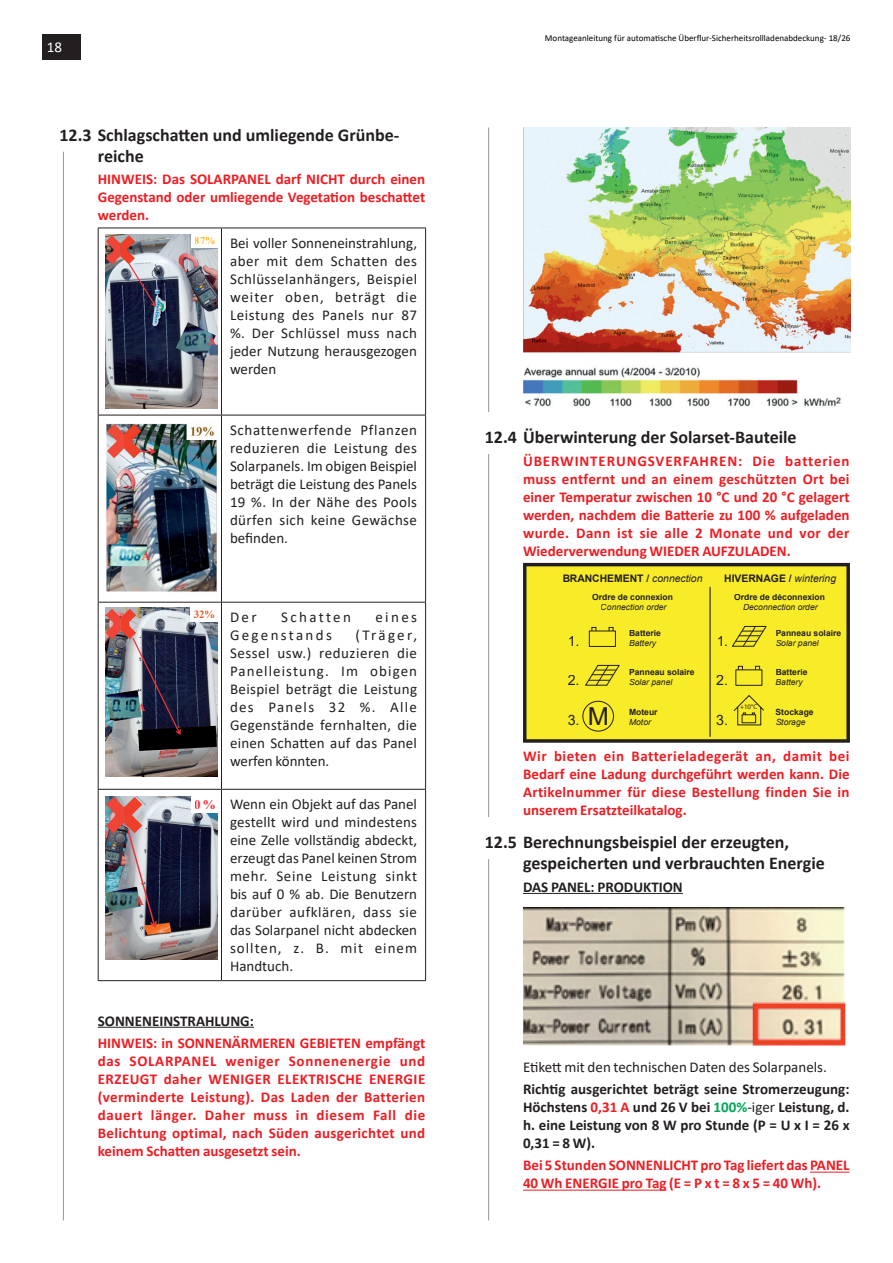
<style>
.page{position:relative;width:893px;height:1263px;background:#fff}
.page>*{position:absolute;margin:0;border:0;box-sizing:border-box;transform-origin:0 0}
.t1{font:24.75px "Arial";color:#231f20}
.t2{font:700 18px/21px "Calibri";color:#231f20}
.t3{font:700 15px/18px "Calibri";color:#ee1d23;text-align:justify}
.t4{font:15px/18px "Calibri";letter-spacing:.005em;color:#231f20;text-align:justify}
.t5{font:700 15px/18px "Calibri";color:#231f20;text-align:justify}
.t6{font:15px "Calibri";letter-spacing:.155em;color:#231f20}
.t7{font:15px "Calibri";letter-spacing:.16em;color:#231f20}
.t8{font:15px "Calibri";color:#fff}
.t9{font:14.25px "Arial";color:#231f20}
.t10{font:700 13.2px "Times New Roman";color:#ee3339}
.t11{font:700 13.05px "Times New Roman";color:#ee3339}
.t12{font:700 12.6px "Times New Roman";color:#ee3339}
.t13{font:700 11.4px "Times New Roman";color:#ee3339}
.t14{font:700 10.95px "Times New Roman";color:#e66124}
.t15{font:700 10.5px "Times New Roman";color:#fcb828}
.t16{font:700 10.35px "Arial";color:#231f20}
.t17{font:9px "Calibri";color:#000}
.t18{font:700 8.55px "Arial";color:#231f20}
.t19{font:italic 8.55px "Arial";color:#231f20}
.t20{font:6.9px "Myriad Pro";color:#231f20}
.s1{font-weight:400;font-style:italic}
.s2{color:#ee1d23}
.s3{color:#00a856}
.s4{font-weight:400}
</style>
<div class="page">
<hr style="left:488px;top:128px;width:1px;height:1092px;background:#939598">
<hr style="left:63px;top:128px;width:1px;height:1092px;background:#939598">
<div style="left:43px;top:34px;width:38px;height:26px;background:#231f20"></div>
<div style="left:43px;top:110px;width:382px;height:42px;background:#fff"></div>
<hr style="left:98px;top:1027px;width:156px;height:1px;background:#231f20">
<img style="left:106px;top:234px;width:112px;height:174px">
<img style="left:176px;top:322px;width:40px;height:39px">
<div style="left:192px;top:234px;width:26px;height:14px;background:#fff"></div>
<img style="left:106px;top:235px;width:50px;height:72px">
<img style="left:106px;top:423px;width:111px;height:169px">
<img style="left:106px;top:607px;width:112px;height:170px">
<div style="left:191px;top:607px;width:27px;height:15px;background:#fff"></div>
<img style="left:106px;top:609px;width:111px;height:142px">
<img style="left:106px;top:796px;width:112px;height:163px">
<img style="left:106px;top:797px;width:51px;height:131px">
<div style="left:192px;top:796px;width:26px;height:17px;background:#fff"></div>
<hr style="left:98px;top:228px;width:123px;height:1px;background:#231f20">
<hr style="left:98px;top:228px;width:1px;height:187px;background:#231f20">
<hr style="left:221px;top:228px;width:205px;height:1px;background:#231f20">
<hr style="left:221px;top:228px;width:1px;height:187px;background:#231f20">
<hr style="left:425px;top:228px;width:1px;height:187px;background:#231f20">
<hr style="left:98px;top:415px;width:123px;height:1px;background:#231f20">
<hr style="left:98px;top:415px;width:1px;height:187px;background:#231f20">
<hr style="left:221px;top:415px;width:205px;height:1px;background:#231f20">
<hr style="left:221px;top:415px;width:1px;height:187px;background:#231f20">
<hr style="left:425px;top:415px;width:1px;height:187px;background:#231f20">
<hr style="left:98px;top:602px;width:123px;height:1px;background:#231f20">
<hr style="left:98px;top:602px;width:1px;height:187px;background:#231f20">
<hr style="left:221px;top:602px;width:205px;height:1px;background:#231f20">
<hr style="left:221px;top:602px;width:1px;height:187px;background:#231f20">
<hr style="left:425px;top:602px;width:1px;height:187px;background:#231f20">
<hr style="left:98px;top:789px;width:123px;height:1px;background:#231f20">
<hr style="left:98px;top:790px;width:1px;height:190px;background:#231f20">
<hr style="left:221px;top:789px;width:205px;height:1px;background:#231f20">
<hr style="left:221px;top:790px;width:1px;height:190px;background:#231f20">
<hr style="left:425px;top:790px;width:1px;height:190px;background:#231f20">
<hr style="left:98px;top:980px;width:123px;height:1px;background:#231f20">
<hr style="left:221px;top:980px;width:205px;height:1px;background:#231f20">
<div style="left:468px;top:412px;width:382px;height:42px;background:#fff"></div>
<div style="left:468px;top:817px;width:382px;height:42px;background:#fff"></div>
<hr style="left:523px;top:893px;width:160px;height:1px;background:#231f20">
<hr style="left:810px;top:1172px;width:40px;height:1px;background:#ee1d23">
<hr style="left:523px;top:1190px;width:143px;height:1px;background:#ee1d23">
<img style="left:523px;top:128px;width:327px;height:224px">
<img style="left:523px;top:367px;width:318px;height:40px">
<svg style="left:523px;top:563px;width:327px;height:180px;background:#eadd27"></svg>
<svg style="left:585px;top:665px;width:35px;height:21px"></svg>
<div style="left:583px;top:701px;width:31px;height:30px;border:1px solid #231f20;border-radius:50%"></div>
<div style="left:589px;top:631px;width:27px;height:16px;border:1px solid #231f20"></div>
<svg style="left:592px;top:627px;width:4px;height:4px"></svg>
<svg style="left:609px;top:627px;width:4px;height:4px"></svg>
<hr style="left:710px;top:587px;width:1px;height:149px;background:#231f20">
<svg style="left:732px;top:626px;width:34px;height:21px"></svg>
<svg style="left:738px;top:666px;width:5px;height:4px"></svg>
<svg style="left:755px;top:666px;width:5px;height:4px"></svg>
<svg style="left:734px;top:695px;width:30px;height:30px"></svg>
<img style="left:523px;top:907px;width:322px;height:138px">
<p class="t8" style="left:47px;top:37px;width:17px">18</p>
<p class="t2" style="left:98px;top:124px;width:303px;text-indent:-38px">12.3 Schlagschatten und umliegende Grünbe&shy;reiche</p>
<p class="t3" style="left:98px;top:170px;width:329px">HINWEIS: Das SOLARPANEL darf NICHT durch einen Gegenstand oder umliegende Vegetation beschattet werden.</p>
<p class="t13" style="left:138px;top:699px;width:10px">A</p>
<p class="t10" style="left:135px;top:891px;width:11px">A</p>
<p class="t15" style="left:195px;top:233px;width:22px">87%</p>
<p class="t12" style="left:207px;top:332px;width:11px">A</p>
<p class="t4" style="left:230px;top:233px;width:189px">Bei voller Sonneneinstrahlung, aber mit dem Schatten des Schlüsselanhängers, Beispiel weiter oben, beträgt die Leistung des Panels nur 87 %. Der Schlüssel muss nach jeder Nutzung herausgezogen werden</p>
<p class="t4" style="left:230px;top:420px;width:189px">Schattenwerfende Pflanzen reduzieren die Leistung des Solarpanels. Im obigen Beispiel beträgt die Leistung des Panels 19 %. In der Nähe des Pools dürfen sich keine Gewächse befinden.</p>
<p class="t14" style="left:194px;top:606px;width:23px">32%</p>
<p class="t11" style="left:195px;top:795px;width:22px">0%</p>
<p class="t4" style="left:230px;top:607px;width:28px">Der</p>
<p class="t7" style="left:281px;top:606px;width:71px">Schatten</p>
<p class="t4" style="left:375px;top:607px;width:43px">eines</p>
<p class="t6" style="left:230px;top:624px;width:103px">Gegenstands</p>
<p class="t4" style="left:230px;top:625px;width:189px;text-indent:126px">(Träger, Sessel usw.) reduzieren die Panelleistung. Im obigen Beispiel beträgt die Leistung des Panels 32 %. Alle Gegenstände fernhalten, die einen Schatten auf das Panel werfen könnten.</p>
<p class="t4" style="left:230px;top:795px;width:189px">Wenn ein Objekt auf das Panel gestellt wird und mindestens eine Zelle vollständig abdeckt, erzeugt das Panel keinen Strom mehr. Seine Leistung sinkt bis auf 0 % ab. Die Benutzern darüber aufklären, dass sie das Solarpanel nicht abdecken sollten, z. B. mit einem Handtuch.</p>
<p class="t5" style="left:98px;top:1011px;width:158px">SONNENEINSTRAHLUNG:</p>
<p class="t3" style="left:98px;top:1033px;width:329px">HINWEIS: in SONNENÄRMEREN GEBIETEN empfängt das SOLARPANEL weniger Sonnenenergie und ERZEUGT daher WENIGER ELEKTRISCHE ENERGIE (verminderte Leistung). Das Laden der Batterien dauert länger. Daher muss in diesem Fall die Belichtung optimal, nach Süden ausgerichtet und keinem Schatten ausgesetzt sein.</p>
<p class="t17" style="left:545px;top:32px;width:307px">Montageanleitung für automatische Überflur-Sicherheitsrollladenabdeckung- 18/26</p>
<p class="t2" style="left:485px;top:427px;width:313px">12.4 Überwinterung der Solarset-Bauteile</p>
<p class="t3" style="left:523px;top:451px;width:328px">ÜBERWINTERUNGSVERFAHREN: Die batterien muss entfernt und an einem geschützten Ort bei einer Temperatur zwischen 10 °C und 20 °C gelagert werden, nachdem die Batterie zu 100 % aufgeladen wurde. Dann ist sie alle 2 Monate und vor der Wiederverwendung WIEDER AUFZULADEN.</p>
<p class="t16" style="left:562px;top:571px;width:142px">BRANCHEMENT / <span class="s1">connection</span></p>
<p class="t18" style="left:592px;top:591px;width:82px">Ordre de connexion</p>
<p class="t19" style="left:601px;top:602px;width:67px">Connection order</p>
<p class="t16" style="left:724px;top:571px;width:113px">HIVERNAGE / <span class="s1">wintering</span></p>
<p class="t18" style="left:734px;top:591px;width:92px">Ordre de déconnexion</p>
<p class="t19" style="left:743px;top:602px;width:76px">Deconnection order</p>
<p class="t18" style="left:629px;top:627px;width:33px">Batterie</p>
<p class="t19" style="left:629px;top:638px;width:29px">Battery</p>
<p class="t18" style="left:629px;top:666px;width:67px">Panneau solaire</p>
<p class="t19" style="left:629px;top:677px;width:45px">Solar panel</p>
<p class="t18" style="left:629px;top:706px;width:30px">Moteur</p>
<p class="t19" style="left:629px;top:716px;width:23px">Motor</p>
<p class="t18" style="left:776px;top:627px;width:67px">Panneau solaire</p>
<p class="t19" style="left:776px;top:638px;width:45px">Solar panel</p>
<p class="t18" style="left:776px;top:666px;width:33px">Batterie</p>
<p class="t19" style="left:776px;top:677px;width:29px">Battery</p>
<p class="t9" style="left:568px;top:631px;width:13px">1.</p>
<p class="t9" style="left:568px;top:670px;width:13px">2.</p>
<p class="t9" style="left:568px;top:710px;width:13px">3.</p>
<p class="t9" style="left:716px;top:631px;width:13px">1.</p>
<p class="t9" style="left:716px;top:670px;width:13px">2.</p>
<p class="t9" style="left:716px;top:710px;width:13px">3.</p>
<p class="t20" style="left:740px;top:702px;width:19px">+10°C</p>
<h1 class="t1" style="left:587px;top:699px;width:23px">M</h1>
<p class="t18" style="left:776px;top:706px;width:40px">Stockage</p>
<p class="t19" style="left:776px;top:716px;width:31px">Storage</p>
<p class="t3" style="left:523px;top:746px;width:328px">Wir bieten ein Batterieladegerät an, damit bei Bedarf eine Ladung durchgeführt werden kann. Die Artikelnummer für diese Bestellung finden Sie in unserem Ersatzteilkatalog.</p>
<p class="t2" style="left:523px;top:832px;width:303px;text-indent:-38px">12.5 Berechnungsbeispiel der erzeugten, gespeicherten und verbrauchten Energie</p>
<p class="t5" style="left:523px;top:877px;width:161px">DAS PANEL: PRODUKTION</p>
<p class="t4" style="left:523px;top:1057px;width:305px">Etikett mit den technischen Daten des Solarpanels.</p>
<p class="t5" style="left:523px;top:1080px;width:328px">Richtig ausgerichtet beträgt seine Stromerzeugung:<br>Höchstens <span class="s2">0,31 A</span> und 26 V bei <span class="s3">100%</span><span class="s4">-iger</span> Leistung, d. h. eine Leistung von 8 W pro Stunde (P = U x I = 26 x 0,31 = 8 W).</p>
<p class="t3" style="left:523px;top:1156px;width:328px">Bei 5 Stunden SONNENLICHT pro Tag liefert das PANEL<br>40 Wh ENERGIE pro Tag (E = P x t = 8 x 5 = 40 Wh).</p>
</div>
